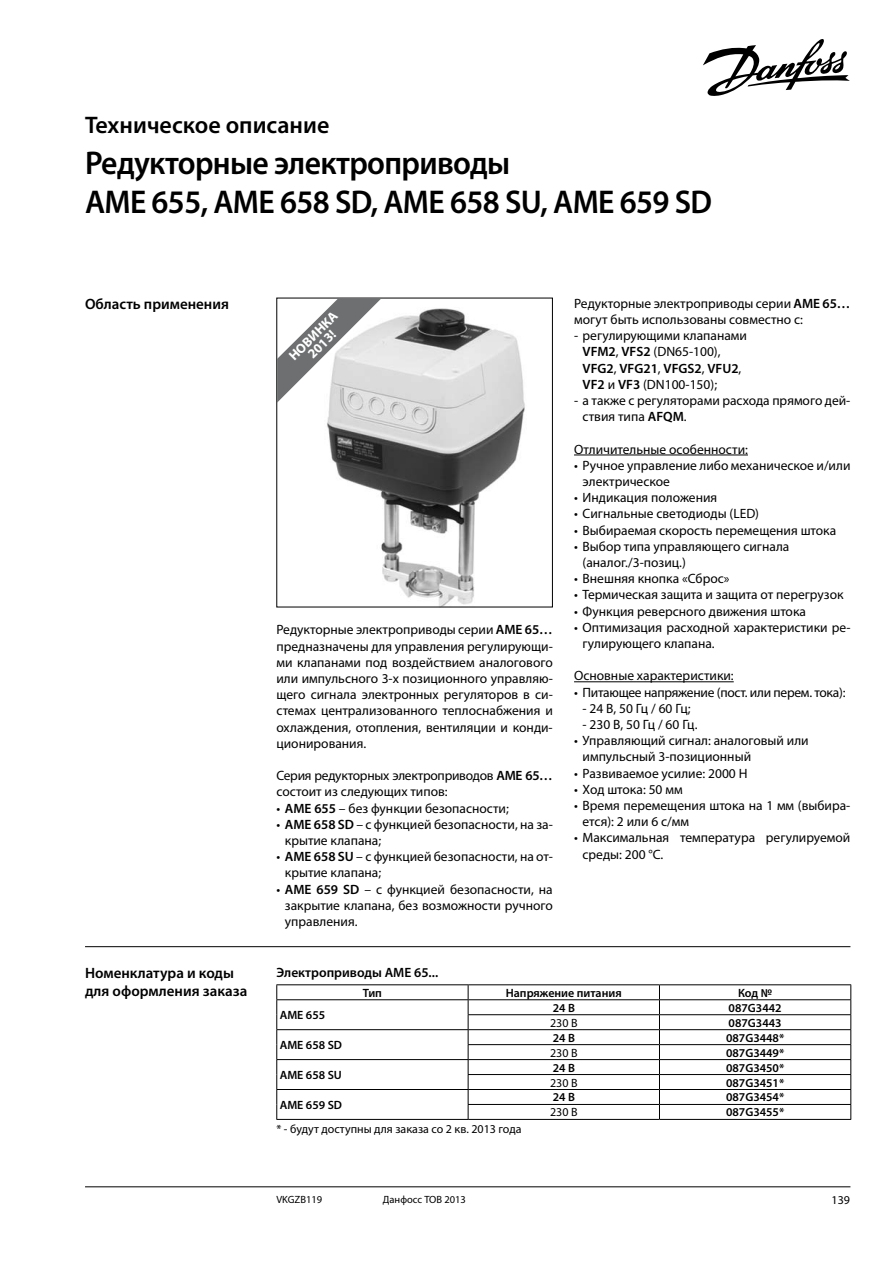
<style>
.page{position:relative;width:893px;height:1263px;background:#fff}
.page>*{position:absolute;margin:0;border:0;box-sizing:border-box;transform-origin:0 0}
.t1{font:600 33px/39.6px "Myriad Pro";letter-spacing:-.02em;color:#000;scale:.96 1}
.t2{font:600 24px "Myriad Pro";color:#000}
.t3{font:600 15px/18px "Myriad Pro";color:#000}
.t4{font:13.5px/16.2px "Myriad Pro";color:#000}
.t5{font:13.5px/16.2px "Myriad Pro";letter-spacing:-.02em;color:#000}
.t6{font:600 13.5px "Myriad Pro";color:#000}
.t7{font:700 13.5px/12px "Myriad Pro";color:#fff;text-align:center}
.t8{font:600 12px "Myriad Pro";color:#000}
.t9{font:12px "Myriad Pro";color:#000}
.t10{font:10.5px "Myriad Pro";color:#000}
.s1{font-weight:600}
</style>
<div class="page">
<svg style="left:703px;top:39px;width:147px;height:57px"></svg>
<hr style="left:85px;top:1186px;width:765px;height:1px;background:#000">
<img style="left:327px;top:308px;width:198px;height:297px">
<div style="left:276px;top:298px;width:277px;height:309px;border:1px solid #000"></div>
<hr style="left:574px;top:455px;width:174px;height:1px;background:#000">
<hr style="left:574px;top:681px;width:160px;height:1px;background:#000">
<hr style="left:85px;top:946px;width:765px;height:1px;background:#000">
<hr style="left:468px;top:999px;width:191px;height:1px;background:#000">
<hr style="left:659px;top:999px;width:192px;height:1px;background:#000">
<hr style="left:468px;top:1014px;width:191px;height:1px;background:#000">
<hr style="left:659px;top:1014px;width:192px;height:1px;background:#000">
<hr style="left:468px;top:1029px;width:191px;height:1px;background:#000">
<hr style="left:659px;top:1029px;width:192px;height:1px;background:#000">
<hr style="left:468px;top:1044px;width:191px;height:1px;background:#000">
<hr style="left:659px;top:1044px;width:192px;height:1px;background:#000">
<hr style="left:468px;top:1059px;width:191px;height:1px;background:#000">
<hr style="left:659px;top:1059px;width:192px;height:1px;background:#000">
<hr style="left:468px;top:1074px;width:191px;height:1px;background:#000">
<hr style="left:659px;top:1074px;width:192px;height:1px;background:#000">
<hr style="left:468px;top:1089px;width:191px;height:1px;background:#000">
<hr style="left:659px;top:1089px;width:192px;height:1px;background:#000">
<hr style="left:468px;top:1104px;width:191px;height:1px;background:#000">
<hr style="left:659px;top:1104px;width:192px;height:1px;background:#000">
<svg style="left:659px;top:985px;width:1px;height:134px"></svg>
<hr style="left:276px;top:984px;width:192px;height:1px;background:#000">
<hr style="left:468px;top:984px;width:191px;height:1px;background:#000">
<hr style="left:659px;top:984px;width:192px;height:1px;background:#000">
<svg style="left:850px;top:985px;width:1px;height:134px"></svg>
<hr style="left:468px;top:1119px;width:191px;height:1px;background:#000">
<hr style="left:659px;top:1119px;width:192px;height:1px;background:#000">
<hr style="left:276px;top:999px;width:192px;height:1px;background:#000">
<hr style="left:276px;top:1029px;width:192px;height:1px;background:#000">
<hr style="left:276px;top:1059px;width:192px;height:1px;background:#000">
<hr style="left:276px;top:1089px;width:192px;height:1px;background:#000">
<svg style="left:276px;top:985px;width:1px;height:134px"></svg>
<svg style="left:468px;top:985px;width:1px;height:134px"></svg>
<hr style="left:276px;top:1119px;width:192px;height:1px;background:#000">
<svg style="left:277px;top:298px;width:104px;height:105px"></svg>
<h2 class="t2" style="left:85px;top:109px;width:246px">Техническое описание</h2>
<h1 class="t1" style="left:85px;top:142px;width:655px">Редукторные электроприводы<br>AME 655, AME 658 SD, AME 658 SU, AME 659 SD</h1>
<p class="t3" style="left:85px;top:294px;width:145px">Область применения</p>
<p class="t3" style="left:85px;top:964px;width:164px">Номенклатура и коды для оформления заказа</p>
<p class="t7" style="left:287px;top:353px;width:64px;rotate:-45deg">НОВИНКА<br>2013!</p>
<p class="t4" style="left:276px;top:621px;width:278px;text-align:justify">Редукторные электроприводы серии <span class="s1">AME 65… </span>предназначены для управления регулирующи&shy;ми клапанами под воздействием аналогового или импульсного 3-х позиционного управляю&shy;щего сигнала электронных регуляторов в си&shy;стемах централизованного теплоснабжения и охлаждения, отопления, вентиляции и конди&shy;ционирования.</p>
<p class="t5" style="left:276px;top:767px;width:278px">Серия редукторных электроприводов <span class="s1">AMЕ 65… </span>состоит из следующих типов:</p>
<p class="t4" style="left:276px;top:800px;width:234px">• <span class="s1">AMЕ 655</span> – без функции безопасности;</p>
<p class="t4" style="left:285px;top:816px;width:269px;text-indent:-9px">• <span class="s1">AMЕ 658 SD</span> – с функцией безопасности, на за&shy;крытие клапана;</p>
<p class="t4" style="left:285px;top:848px;width:269px;text-indent:-9px">• <span class="s1">AMЕ 658 SU</span> – с функцией безопасности, на от&shy;крытие клапана;</p>
<p class="t4" style="left:285px;top:881px;width:269px;text-align:justify;text-indent:-9px">• <span class="s1">AMЕ 659 SD</span> – с функцией безопасности, на закрытие клапана, без возможности ручного управления.</p>
<p class="t4" style="left:574px;top:295px;width:278px">Редукторные электроприводы серии <span class="s1">AMЕ 65… </span>могут быть использованы совместно с:</p>
<p class="t4" style="left:583px;top:327px;width:166px;text-indent:-9px">- регулирующими клапанами<br><span class="s1">VFM2</span>, <span class="s1">VFS2</span> (DN65-100),<br><span class="s1">VFG2</span>, <span class="s1">VFG21</span>, <span class="s1">VFGS2</span>, <span class="s1">VFU2</span>,<br><span class="s1">VF2</span> и <span class="s1">VF3</span> (DN100-150);</p>
<p class="t4" style="left:583px;top:392px;width:269px;text-indent:-9px">- а также с регуляторами расхода прямого дей&shy;ствия типа <span class="s1">AFQM</span>.</p>
<p class="t4" style="left:574px;top:441px;width:175px">Отличительные особенности:</p>
<p class="t4" style="left:583px;top:457px;width:269px;text-indent:-9px">• Ручное управление либо механическое и/или электрическое</p>
<p class="t4" style="left:574px;top:489px;width:145px">• Индикация положения</p>
<p class="t4" style="left:574px;top:506px;width:187px">• Сигнальные светодиоды (LED)</p>
<p class="t4" style="left:574px;top:522px;width:264px">• Выбираемая скорость перемещения штока</p>
<p class="t4" style="left:583px;top:538px;width:208px;text-indent:-9px">• Выбор типа управляющего сигнала (аналог./3-позиц.)</p>
<p class="t4" style="left:574px;top:570px;width:157px">• Внешняя кнопка «Сброс»</p>
<p class="t4" style="left:574px;top:587px;width:271px">• Термическая защита и защита от перегрузок</p>
<p class="t4" style="left:574px;top:603px;width:234px">• Функция реверсного движения штока</p>
<p class="t4" style="left:583px;top:619px;width:269px;text-indent:-8px">• Оптимизация расходной характеристики ре&shy;гулирующего клапана.</p>
<p class="t4" style="left:574px;top:668px;width:161px">Основные характеристики:</p>
<p class="t5" style="left:574px;top:684px;width:273px">• Питающее напряжение (пост. или перем. тока):</p>
<p class="t4" style="left:583px;top:700px;width:109px">- 24 В, 50 Гц / 60 Гц;</p>
<p class="t4" style="left:583px;top:716px;width:116px">- 230 В, 50 Гц / 60 Гц.</p>
<p class="t4" style="left:583px;top:732px;width:228px;text-indent:-9px">• Управляющий сигнал: аналоговый или импульсный 3-позиционный</p>
<p class="t4" style="left:574px;top:765px;width:175px">• Развиваемое усилие: 2000 Н</p>
<p class="t4" style="left:574px;top:781px;width:110px">• Ход штока: 50 мм</p>
<p class="t4" style="left:583px;top:797px;width:269px;text-indent:-8px">• Время перемещения штока на 1 мм (выбира&shy;ется): 2 или 6 с/мм</p>
<p class="t4" style="left:583px;top:830px;width:269px;text-indent:-9px">• Максимальная температура регулируемой среды: 200 °С.</p>
<p class="t6" style="left:276px;top:964px;width:163px">Электроприводы AMЕ 65...</p>
<p class="t8" style="left:363px;top:985px;width:21px">Тип</p>
<p class="t8" style="left:506px;top:985px;width:118px">Напряжение питания</p>
<p class="t8" style="left:738px;top:985px;width:36px">Код №</p>
<p class="t8" style="left:280px;top:1007px;width:47px">AMЕ 655</p>
<p class="t8" style="left:553px;top:1000px;width:24px">24 В</p>
<p class="t8" style="left:729px;top:1000px;width:55px">087G3442</p>
<p class="t9" style="left:550px;top:1015px;width:29px">230 В</p>
<p class="t8" style="left:729px;top:1015px;width:55px">087G3443</p>
<p class="t8" style="left:280px;top:1037px;width:64px">AMЕ 658 SD</p>
<p class="t8" style="left:280px;top:1067px;width:64px">AMЕ 658 SU</p>
<p class="t8" style="left:280px;top:1097px;width:64px">AMЕ 659 SD</p>
<p class="t9" style="left:276px;top:1121px;width:247px">* - будут доступны для заказа со 2 кв. 2013 года</p>
<p class="t8" style="left:553px;top:1030px;width:24px">24 В</p>
<p class="t8" style="left:726px;top:1030px;width:60px">087G3448*</p>
<p class="t9" style="left:550px;top:1045px;width:29px">230 В</p>
<p class="t8" style="left:726px;top:1045px;width:60px">087G3449*</p>
<p class="t8" style="left:553px;top:1060px;width:24px">24 В</p>
<p class="t8" style="left:726px;top:1060px;width:60px">087G3450*</p>
<p class="t9" style="left:550px;top:1075px;width:29px">230 В</p>
<p class="t8" style="left:726px;top:1075px;width:60px">087G3451*</p>
<p class="t8" style="left:553px;top:1090px;width:24px">24 В</p>
<p class="t8" style="left:726px;top:1090px;width:60px">087G3454*</p>
<p class="t9" style="left:550px;top:1105px;width:29px">230 В</p>
<p class="t8" style="left:726px;top:1105px;width:60px">087G3455*</p>
<p class="t10" style="left:276px;top:1193px;width:47px">VKGZB119</p>
<p class="t10" style="left:383px;top:1193px;width:85px">Данфосс ТОВ 2013</p>
<p class="t9" style="left:832px;top:1193px;width:20px">139</p>
</div>
